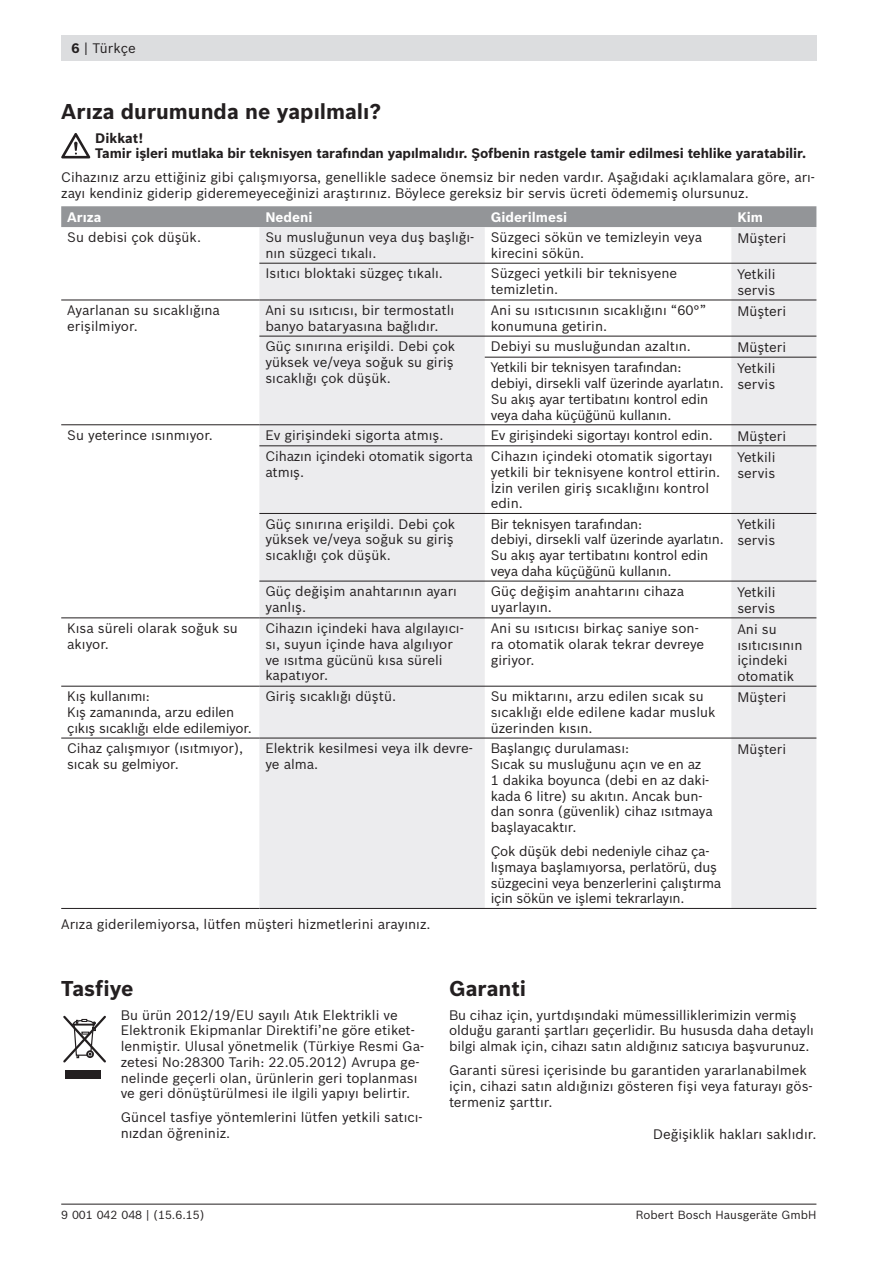
<style>
.page{position:relative;width:893px;height:1263px;background:#fff}
.page>*{position:absolute;margin:0;border:0;box-sizing:border-box;transform-origin:0 0}
.t1{font:700 21px "Bosch Sans";color:#231f20}
.t2{font:13.5px/15.8px "Bosch Sans";color:#231f20}
.t3{font:13.5px/15.8px "Bosch Sans";letter-spacing:-.02em;color:#231f20}
.t4{font:700 13.5px/15.8px "Bosch Sans";letter-spacing:-.01em;color:#231f20}
.t5{font:700 13.5px "Bosch Sans";color:#fff}
.t6{font:11.55px "Bosch Sans";color:#231f20}
.s1{font-weight:700}
</style>
<div class="page">
<div style="left:61px;top:36px;width:755px;height:25px;background:#dcdddf"></div>
<hr style="left:61px;top:1204px;width:755px;height:1px;background:#231f20">
<svg style="left:61px;top:133px;width:29px;height:25px"></svg>
<div style="left:61px;top:206px;width:755px;height:21px;background:#939598"></div>
<svg style="left:259px;top:227px;width:557px;height:36px;fill:#ececee"></svg>
<svg style="left:259px;top:264px;width:557px;height:644px;fill:#ececee"></svg>
<hr style="left:259px;top:263px;width:557px;height:1px;background:#231f20">
<hr style="left:259px;top:336px;width:557px;height:1px;background:#231f20">
<hr style="left:485px;top:357px;width:331px;height:1px;background:#231f20">
<hr style="left:259px;top:446px;width:557px;height:1px;background:#231f20">
<hr style="left:259px;top:513px;width:557px;height:1px;background:#231f20">
<hr style="left:259px;top:581px;width:557px;height:1px;background:#231f20">
<hr style="left:61px;top:300px;width:198px;height:1px;background:#231f20">
<hr style="left:61px;top:424px;width:198px;height:1px;background:#231f20">
<hr style="left:61px;top:617px;width:198px;height:1px;background:#231f20">
<hr style="left:61px;top:686px;width:198px;height:1px;background:#231f20">
<hr style="left:61px;top:738px;width:198px;height:1px;background:#231f20">
<hr style="left:61px;top:908px;width:198px;height:1px;background:#231f20">
<hr style="left:259px;top:300px;width:557px;height:1px;background:#231f20">
<hr style="left:259px;top:424px;width:557px;height:1px;background:#231f20">
<hr style="left:259px;top:617px;width:557px;height:1px;background:#231f20">
<hr style="left:259px;top:686px;width:557px;height:1px;background:#231f20">
<hr style="left:259px;top:738px;width:557px;height:1px;background:#231f20">
<hr style="left:259px;top:908px;width:557px;height:1px;background:#231f20">
<svg style="left:63px;top:1015px;width:43px;height:48px"></svg>
<div style="left:66px;top:1070px;width:35px;height:9px;background:#231f20"></div>
<p class="t2" style="left:71px;top:41px;width:66px"><span class="s1">6</span> | Türkçe</p>
<h1 class="t1" style="left:61px;top:102px;width:321px">Arıza durumunda ne yapılmalı?</h1>
<p class="t4" style="left:95px;top:131px;width:712px">Dikkat!<br>Tamir işleri mutlaka bir teknisyen tarafından yapılmalıdır. Şofbenin rastgele tamir edilmesi tehlike yaratabilir.</p>
<p class="t2" style="left:61px;top:170px;width:755px">Cihazınız arzu ettiğiniz gibi çalışmıyorsa, genellikle sadece önemsiz bir neden vardır. Aşağıdaki açıklamalara göre, arı&shy;zayı kendiniz giderip gideremeyeceğinizi araştırınız. Böylece gereksiz bir servis ücreti ödememiş olursunuz.</p>
<p class="t5" style="left:67px;top:211px;width:36px">Arıza</p>
<p class="t5" style="left:265px;top:211px;width:49px">Nedeni</p>
<p class="t5" style="left:491px;top:211px;width:78px">Giderilmesi</p>
<p class="t5" style="left:737px;top:211px;width:27px">Kim</p>
<p class="t2" style="left:67px;top:230px;width:135px">Su debisi çok düşük.</p>
<p class="t2" style="left:265px;top:230px;width:210px">Su musluğunun veya duş başlığı&shy;nın süzgeci tıkalı.</p>
<p class="t2" style="left:491px;top:230px;width:213px">Süzgeci sökün ve temizleyin veya kirecini sökün.</p>
<p class="t2" style="left:737px;top:231px;width:50px">Müşteri</p>
<p class="t2" style="left:265px;top:266px;width:179px">Isıtıcı bloktaki süzgeç tıkalı.</p>
<p class="t2" style="left:491px;top:266px;width:188px">Süzgeci yetkili bir teknisyene temizletin.</p>
<p class="t2" style="left:737px;top:267px;width:40px">Yetkili servis</p>
<p class="t2" style="left:67px;top:303px;width:154px">Ayarlanan su sıcaklığına erişilmiyor.</p>
<p class="t2" style="left:265px;top:303px;width:190px">Ani su ısıtıcısı, bir termostatlı banyo bataryasına bağlıdır.</p>
<p class="t2" style="left:491px;top:303px;width:217px">Ani su ısıtıcısının sıcaklığını “60°” konumuna getirin.</p>
<p class="t2" style="left:737px;top:304px;width:50px">Müşteri</p>
<p class="t2" style="left:265px;top:339px;width:191px;text-align:justify">Güç sınırına erişildi. Debi çok yüksek ve/veya soğuk su giriş sıcaklığı çok düşük.</p>
<p class="t2" style="left:491px;top:339px;width:202px">Debiyi su musluğundan azaltın.</p>
<p class="t2" style="left:737px;top:340px;width:50px">Müşteri</p>
<p class="t3" style="left:491px;top:360px;width:234px">Yetkili bir teknisyen tarafından: debiyi, dirsekli valf üzerinde ayarlatın.<br>Su akış ayar tertibatını kontrol edin veya daha küçüğünü kullanın.</p>
<p class="t2" style="left:737px;top:361px;width:40px">Yetkili servis</p>
<p class="t2" style="left:67px;top:428px;width:147px">Su yeterince ısınmıyor.</p>
<p class="t2" style="left:265px;top:428px;width:180px">Ev girişindeki sigorta atmış.</p>
<p class="t3" style="left:491px;top:428px;width:223px">Ev girişindeki sigortayı kontrol edin.</p>
<p class="t2" style="left:737px;top:429px;width:50px">Müşteri</p>
<p class="t2" style="left:265px;top:449px;width:209px">Cihazın içindeki otomatik sigorta atmış.</p>
<p class="t2" style="left:491px;top:449px;width:231px">Cihazın içindeki otomatik sigortayı yetkili bir teknisyene kontrol ettirin.<br>İzin verilen giriş sıcaklığını kontrol edin.</p>
<p class="t2" style="left:737px;top:450px;width:40px">Yetkili servis</p>
<p class="t2" style="left:265px;top:517px;width:191px;text-align:justify">Güç sınırına erişildi. Debi çok yüksek ve/veya soğuk su giriş sıcaklığı çok düşük.</p>
<p class="t3" style="left:491px;top:517px;width:234px">Bir teknisyen tarafından:<br>debiyi, dirsekli valf üzerinde ayarlatın.<br>Su akış ayar tertibatını kontrol edin veya daha küçüğünü kullanın.</p>
<p class="t2" style="left:737px;top:517px;width:40px">Yetkili servis</p>
<p class="t2" style="left:265px;top:584px;width:193px">Güç değişim anahtarının ayarı yanlış.</p>
<p class="t2" style="left:491px;top:584px;width:195px">Güç değişim anahtarını cihaza uyarlayın.</p>
<p class="t2" style="left:737px;top:585px;width:40px">Yetkili servis</p>
<p class="t2" style="left:67px;top:621px;width:172px">Kısa süreli olarak soğuk su akıyor.</p>
<p class="t2" style="left:265px;top:621px;width:200px">Cihazın içindeki hava algılayıcı&shy;sı, suyun içinde hava algılıyor ve ısıtma gücünü kısa süreli kapatıyor.</p>
<p class="t2" style="left:491px;top:621px;width:215px">Ani su ısıtıcısı birkaç saniye son&shy;ra otomatik olarak tekrar devreye giriyor.</p>
<p class="t2" style="left:737px;top:622px;width:67px">Ani su ısıtıcısının içindeki otomatik</p>
<p class="t2" style="left:67px;top:689px;width:186px">Kış kullanımı:<br>Kış zamanında, arzu edilen çıkış sıcaklığı elde edilemiyor.</p>
<p class="t2" style="left:265px;top:689px;width:132px">Giriş sıcaklığı düştü.</p>
<p class="t2" style="left:491px;top:689px;width:226px">Su miktarını, arzu edilen sıcak su sıcaklığı elde edilene kadar musluk üzerinden kısın.</p>
<p class="t2" style="left:737px;top:690px;width:50px">Müşteri</p>
<p class="t2" style="left:67px;top:741px;width:178px">Cihaz çalışmıyor (ısıtmıyor), sıcak su gelmiyor.</p>
<p class="t2" style="left:265px;top:741px;width:209px">Elektrik kesilmesi veya ilk devre&shy;ye alma.</p>
<p class="t2" style="left:491px;top:741px;width:224px">Başlangıç durulaması:<br>Sıcak su musluğunu açın ve en az<br>1 dakika boyunca (debi en az daki&shy;kada 6 litre) su akıtın. Ancak bun&shy;dan sonra (güvenlik) cihaz ısıtmaya başlayacaktır.</p>
<p class="t3" style="left:491px;top:844px;width:232px">Çok düşük debi nedeniyle cihaz ça&shy;lışmaya başlamıyorsa, perlatörü, duş süzgecini veya benzerlerini çalıştırma için sökün ve işlemi tekrarlayın.</p>
<p class="t2" style="left:737px;top:742px;width:50px">Müşteri</p>
<p class="t2" style="left:61px;top:917px;width:371px">Arıza giderilemiyorsa, lütfen müşteri hizmetlerini arayınız.</p>
<h1 class="t1" style="left:61px;top:978px;width:74px">Tasfiye</h1>
<p class="t2" style="left:121px;top:1008px;width:305px">Bu ürün 2012/19/EU sayılı Atık Elektrikli ve Elektronik Ekipmanlar Direktifi’ne göre etiket&shy;lenmiştir. Ulusal yönetmelik (Türkiye Resmi Ga&shy;zetesi No:28300 Tarih: 22.05.2012) Avrupa ge&shy;nelinde geçerli olan, ürünlerin geri toplanması ve geri dönüştürülmesi ile ilgili yapıyı belirtir.</p>
<p class="t2" style="left:121px;top:1110px;width:303px">Güncel tasfiye yöntemlerini lütfen yetkili satıcı&shy;nızdan öğreniniz.</p>
<h1 class="t1" style="left:449px;top:978px;width:79px">Garanti</h1>
<p class="t2" style="left:449px;top:1008px;width:366px">Bu cihaz için, yurtdışındaki mümessilliklerimizin vermiş olduğu garanti şartları geçerlidir. Bu hususda daha detaylı bilgi almak için, cihazı satın aldığınız satıcıya başvurunuz.</p>
<p class="t2" style="left:449px;top:1063px;width:365px">Garanti süresi içerisinde bu garantiden yararlanabilmek için, cihazi satın aldığınizı gösteren fişi veya faturayı gös&shy;termeniz şarttır.</p>
<p class="t2" style="left:653px;top:1127px;width:165px">Değişiklik hakları saklıdır.</p>
<p class="t6" style="left:61px;top:1209px;width:145px">9 001 042 048 | (15.6.15)</p>
<p class="t6" style="left:636px;top:1209px;width:182px">Robert Bosch Hausgeräte GmbH</p>
</div>
